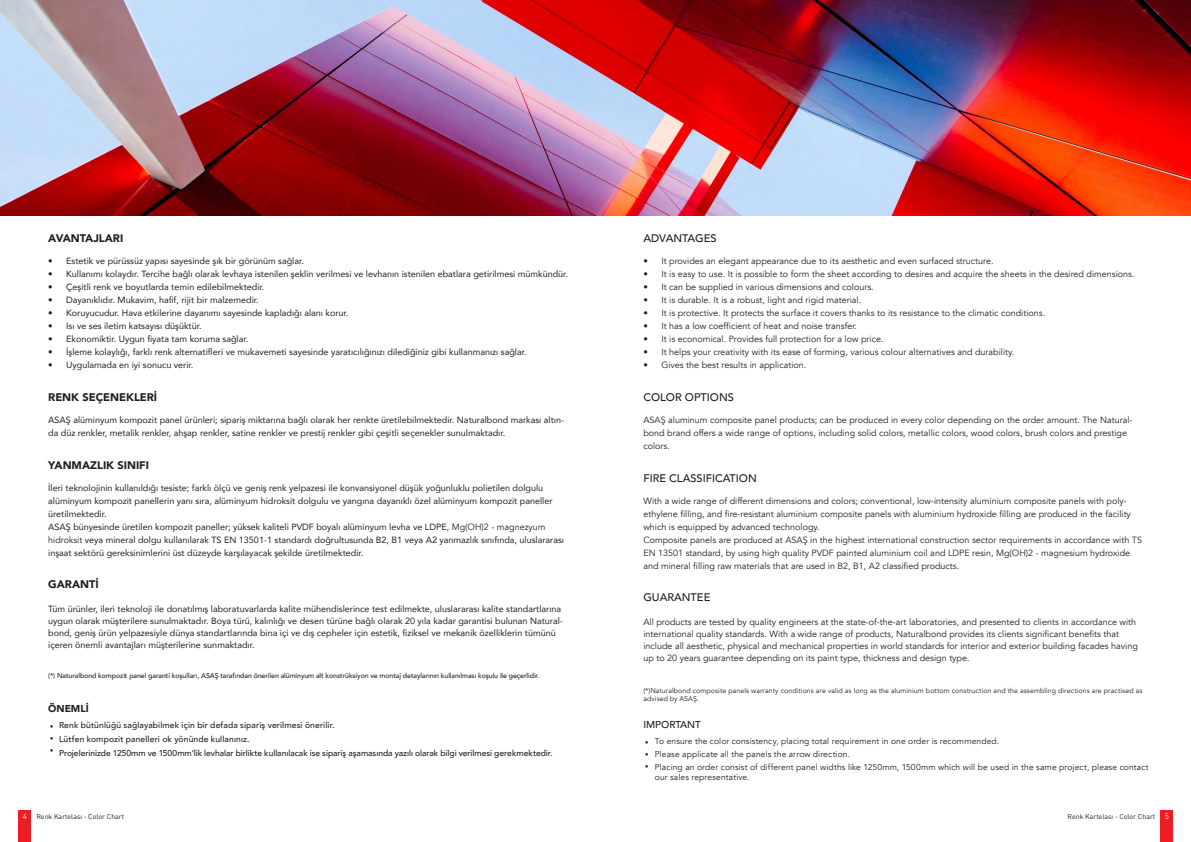
<style>
.page{position:relative;width:1191px;height:842px;background:#fff}
.page>*{position:absolute;margin:0;border:0;box-sizing:border-box;transform-origin:0 0}
.t1{font:500 11px "Avenir";color:#231f20}
.t2{font:900 11px "Avenir";color:#231f20}
.t3{font:500 10px "Avenir";color:#231f20}
.t4{font:900 10px "Avenir";color:#231f20}
.t5{font:9px/13px "Avenir";color:#231f20}
.t6{font:9px/13px "Avenir";color:#231f20}
.Text_2{font:8.5px/10px "Avenir";letter-spacing:.015em;color:#231f20}
.Text_2-2{font:500 8.5px "Avenir";color:#231f20}
.t7{font:italic 8px "DIN Pro";color:#231f20}
.Text_2-3{font:7px/8px "Avenir";letter-spacing:.01em;color:#231f20}
.t8{font:500 7px "Avenir";letter-spacing:-.01em;color:#231f20}
.t9{font:7px "DIN Pro";color:#242424}
.s1{font-style:inherit}
.s2{font-size:8px;color:#fff}
</style>
<div class="page">
<div style="left:19px;top:810px;width:12px;height:32px;background:#ed1d23"></div>
<div style="left:1160px;top:810px;width:13px;height:32px;background:#ed1d23"></div>
<img style="left:0;top:0;width:1191px;height:215px">
<p class="t2" style="left:48px;top:229px;width:77px">AVANTAJLARI</p>
<p class="t6" style="left:48px;top:255px;width:257px">• Estetik ve pürüssüz yapısı sayesinde şık bir görünüm sağlar.</p>
<p class="t6" style="left:48px;top:268px;width:521px">• Kullanımı kolaydır. Tercihe bağlı olarak levhaya istenilen şeklin verilmesi ve levhanın istenilen ebatlara getirilmesi mümkündür.</p>
<p class="t6" style="left:48px;top:281px;width:218px">• Çeşitli renk ve boyutlarda temin edilebilmektedir.</p>
<p class="t6" style="left:48px;top:294px;width:212px">• Dayanıklıdır. Mukavim, hafif, rijit bir malzemedir.</p>
<p class="t6" style="left:48px;top:307px;width:302px">• Koruyucudur. Hava etkilerine dayanımı sayesinde kapladığı alanı korur.</p>
<p class="t6" style="left:48px;top:320px;width:155px">• Isı ve ses iletim katsayısı düşüktür.</p>
<p class="t6" style="left:48px;top:333px;width:201px">• Ekonomiktir. Uygun fiyata tam koruma sağlar.</p>
<p class="t6" style="left:48px;top:346px;width:480px">• İşleme kolaylığı, farklı renk alternatifleri ve mukavemeti sayesinde yaratıcılığınızı dilediğiniz gibi kullanmanızı sağlar.</p>
<p class="t6" style="left:48px;top:359px;width:147px">• Uygulamada en iyi sonucu verir.</p>
<p class="t2" style="left:48px;top:388px;width:110px">RENK SEÇENEKLERİ</p>
<p class="t6" style="left:48px;top:413px;width:517px">ASAŞ alüminyum kompozit panel ürünleri; sipariş miktarına bağlı olarak her renkte üretilebilmektedir. Naturalbond markası altın&shy;da düz renkler, metalik renkler, ahşap renkler, satine renkler ve prestij renkler gibi çeşitli seçenekler sunulmaktadır.</p>
<p class="t2" style="left:48px;top:455px;width:102px">YANMAZLIK SINIFI</p>
<p class="t6" style="left:48px;top:481px;width:506px">İleri teknolojinin kullanıldığı tesiste; farklı ölçü ve geniş renk yelpazesi ile konvansiyonel düşük yoğunluklu polietilen dolgulu alüminyum kompozit panellerin yanı sıra, alüminyum hidroksit dolgulu ve yangına dayanıklı özel alüminyum kompozit paneller üretilmektedir.</p>
<p class="t6" style="left:48px;top:520px;width:517px">ASAŞ bünyesinde üretilen kompozit paneller; yüksek kaliteli PVDF boyalı alüminyum levha ve LDPE, <span class="s1">Mg(OH)2 - magnezyum hidroksit</span> veya mineral dolgu kullanılarak TS EN 13501-1 standardı doğrultusunda B2, B1 veya A2 yanmazlık sınıfında, uluslararası inşaat sektörü gereksinimlerini üst düzeyde karşılayacak şekilde üretilmektedir.</p>
<p class="t2" style="left:48px;top:575px;width:52px">GARANTİ</p>
<p class="t6" style="left:48px;top:602px;width:516px;line-height:12px">Tüm ürünler, ileri teknoloji ile donatılmış laboratuvarlarda kalite mühendislerince test edilmekte, uluslararası kalite standartlarına uygun olarak müşterilere sunulmaktadır. Boya türü, kalınlığı ve desen türüne bağlı olarak 20 yıla kadar garantisi bulunan Natural&shy;bond, geniş ürün yelpazesiyle dünya standartlarında bina içi ve dış cepheler için estetik, fiziksel ve mekanik özelliklerin tümünü içeren önemli avantajları müşterilerine sunmaktadır.</p>
<p class="t8" style="left:48px;top:669px;width:493px">(*) Naturalbond kompozit panel garanti koşulları, ASAŞ tarafından önerilen alüminyum alt konstrüksiyon ve montaj detaylarının kullanılması koşulu ile geçerlidir.</p>
<p class="t4" style="left:48px;top:699px;width:42px">ÖNEMLİ</p>
<p class="t7" style="left:50px;top:719px;width:5px">∙</p>
<p class="t7" style="left:50px;top:731px;width:5px">∙</p>
<p class="t7" style="left:50px;top:743px;width:5px">∙</p>
<p class="Text_2-2" style="left:59px;top:718px;width:277px">Renk bütünlüğü sağlayabilmek için bir defada sipariş verilmesi önerilir.</p>
<p class="Text_2-2" style="left:59px;top:731px;width:192px">Lütfen kompozit panelleri ok yönünde kullanınız.</p>
<p class="Text_2-2" style="left:59px;top:745px;width:495px">Projelerinizde 1250mm ve 1500mm’lik levhalar birlikte kullanılacak ise sipariş aşamasında yazılı olarak bilgi verilmesi gerekmektedir.</p>
<p class="t1" style="left:643px;top:229px;width:75px">ADVANTAGES</p>
<p class="t5" style="left:643px;top:255px;width:352px">• It provides an elegant appearance due to its aesthetic and even surfaced structure.</p>
<p class="t5" style="left:643px;top:268px;width:493px">• It is easy to use. It is possible to form the sheet according to desires and acquire the sheets in the desired dimensions.</p>
<p class="t5" style="left:643px;top:281px;width:232px">• It can be supplied in various dimensions and colours.</p>
<p class="t5" style="left:643px;top:294px;width:219px">• It is durable. It is a robust, light and rigid material.</p>
<p class="t5" style="left:643px;top:307px;width:403px">• It is protective. It protects the surface it covers thanks to its resistance to the climatic conditions.</p>
<p class="t5" style="left:643px;top:320px;width:215px">• It has a low coefficient of heat and noise transfer.</p>
<p class="t5" style="left:643px;top:333px;width:242px">• It is economical. Provides full protection for a low price.</p>
<p class="t5" style="left:643px;top:346px;width:372px">• It helps your creativity with its ease of forming, various colour alternatives and durability.</p>
<p class="t5" style="left:643px;top:359px;width:164px">• Gives the best results in application.</p>
<p class="t1" style="left:643px;top:388px;width:92px">COLOR OPTIONS</p>
<p class="t5" style="left:643px;top:414px;width:491px">ASAŞ aluminum composite panel products; can be produced in every color depending on the order amount. The Natural&shy;bond brand offers a wide range of options, including solid colors, metallic colors, wood colors, brush colors and prestige colors.</p>
<p class="t1" style="left:643px;top:469px;width:115px">FIRE CLASSIFICATION</p>
<p class="t5" style="left:643px;top:495px;width:489px">With a wide range of different dimensions and colors; conventional, low-intensity aluminium composite panels with poly&shy;ethylene filling, and fire-resistant aluminium composite panels with aluminium hydroxide filling are produced in the facility which is equipped by advanced technology.</p>
<p class="t5" style="left:643px;top:533px;width:500px">Composite panels are produced at ASAŞ in the highest international construction sector requirements in accordance with TS<br>EN 13501 standard, by using high quality PVDF painted aluminium coil and LDPE resin, Mg(OH)2 - magnesium hydroxide and mineral filling raw materials that are used in B2, B1, A2 classified products.</p>
<p class="t1" style="left:643px;top:588px;width:69px">GUARANTEE</p>
<p class="t5" style="left:643px;top:616px;width:494px;line-height:12px">All products are tested by quality engineers at the state-of-the-art laboratories, and presented to clients in accordance with international quality standards. With a wide range of products, Naturalbond provides its clients significant benefits that</p>
<p class="t5" style="left:643px;top:640px;width:496px;line-height:12px">include all aesthetic, physical and mechanical properties in world standards for interior and exterior building facades having up to 20 years guarantee depending on its paint type, thickness and design type.</p>
<p class="Text_2-3" style="left:643px;top:686px;width:500px">(*)Naturalbond composite panels warranty conditions are valid as long as the aluminium bottom construction and the assembling directions are practised as advised by ASAŞ.</p>
<p class="t3" style="left:643px;top:716px;width:59px">IMPORTANT</p>
<p class="t7" style="left:645px;top:736px;width:5px">∙</p>
<p class="t7" style="left:645px;top:748px;width:5px">∙</p>
<p class="t7" style="left:645px;top:760px;width:5px">∙</p>
<p class="Text_2" style="left:655px;top:736px;width:346px">To ensure the color consistency, placing total requirement in one order is recommended.</p>
<p class="Text_2" style="left:655px;top:749px;width:196px">Please applicate all the panels the arrow direction.</p>
<p class="Text_2" style="left:655px;top:762px;width:495px">Placing an order consist of different panel widths like 1250mm, 1500mm which will be used in the same project, please contact our sales representative.</p>
<p class="t9" style="left:23px;top:811px;width:103px"><span class="s2">4</span> Renk Kartelası - Color Chart</p>
<p class="t9" style="left:1067px;top:811px;width:103px">Renk Kartelası - Color Chart <span class="s2">5</span></p>
</div>
